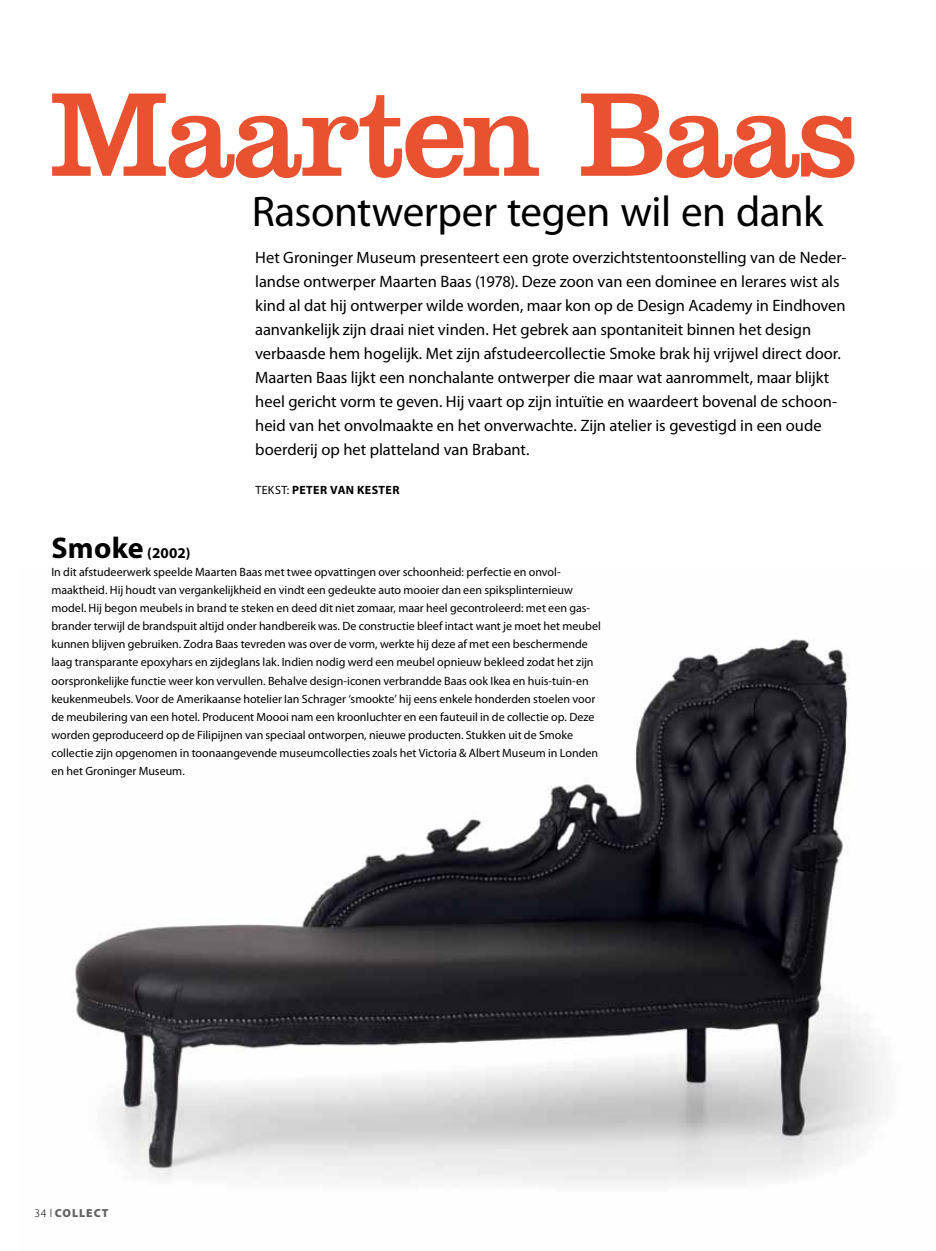
<style>
.page{position:relative;width:936px;height:1251px;background:#fff}
.page>*{position:absolute;margin:0;border:0;box-sizing:border-box;transform-origin:0 0}
.t1{font:122.55px "Clarendon BT";letter-spacing:-.025em;color:#e95130}
.t2{font:43.05px "Myriad Pro";letter-spacing:-.01em;color:#000}
.t3{font:16.5px/24px "Myriad Pro";letter-spacing:-.005em;color:#000}
.t4{font:700 15px "Myriad Pro";color:#000}
.t5{font:12px/18px "Myriad Pro";color:#000}
.t6{font:700 12px "Myriad Pro";letter-spacing:.03em;color:#000}
.t7{font:900 11.7px "Myriad Pro";letter-spacing:.08em;color:#636466}
.s1{font-weight:400}
.s2{font-size:30px}
.s3{font-weight:300;color:#000}
</style>
<div class="page">
<img style="left:75px;top:639px;width:805px;height:545px">
<h1 class="t1" style="left:49px;top:58px;width:810px">Maarten Baas</h1>
<h2 class="t2" style="left:252px;top:188px;width:573px">Rasontwerper tegen wil en dank</h2>
<p class="t3" style="left:255px;top:246px;width:592px">Het Groninger Museum presenteert een grote overzichtstentoonstelling van de Neder&shy;landse ontwerper Maarten Baas (1978). Deze zoon van een dominee en lerares wist als kind al dat hij ontwerper wilde worden, maar kon op de Design Academy in Eindhoven aanvankelijk zijn draai niet vinden. Het gebrek aan spontaniteit binnen het design verbaasde hem hogelijk. Met zijn afstudeercollectie Smoke brak hij vrijwel direct door.<br>Maarten Baas lijkt een nonchalante ontwerper die maar wat aanrommelt, maar blijkt heel gericht vorm te geven. Hij vaart op zijn intuïtie en waardeert bovenal de schoon&shy;heid van het onvolmaakte en het onverwachte. Zijn atelier is gevestigd in een oude boerderij op het platteland van Brabant.</p>
<p class="t6" style="left:255px;top:483px;width:146px"><span class="s1">tekst:</span> PETER VAN KESTER</p>
<p class="t4" style="left:51px;top:545px;width:141px"><span class="s2">SMOKE</span> (2002)</p>
<p class="t5" style="left:51px;top:563px;width:551px">In dit afstudeerwerk speelde Maarten Baas met twee opvattingen over schoonheid: perfectie en onvol&shy;maaktheid. Hij houdt van vergankelijkheid en vindt een gedeukte auto mooier dan een spiksplinternieuw model. Hij begon meubels in brand te steken en deed dit niet zomaar, maar heel gecontroleerd: met een gas&shy;brander terwijl de brandspuit altijd onder handbereik was. De constructie bleef intact want je moet het meubel kunnen blijven gebruiken. Zodra Baas tevreden was over de vorm, werkte hij deze af met een beschermende laag transparante epoxyhars en zijdeglans lak. Indien nodig werd een meubel opnieuw bekleed zodat het zijn oorspronkelijke functie weer kon vervullen. Behalve design-iconen verbrandde Baas ook Ikea en huis-tuin-en keukenmeubels. Voor de Amerikaanse hotelier Ian Schrager ‘smookte’ hij eens enkele honderden stoelen voor de meubilering van een hotel. Producent Moooi nam een kroonluchter en een fauteuil in de collectie op. Deze worden geproduceerd op de Filipijnen van speciaal ontworpen, nieuwe producten. Stukken uit de Smoke collectie zijn opgenomen in toonaangevende museumcollecties zoals het Victoria &amp; Albert Museum in Londen en het Groninger Museum.</p>
<p class="t7" style="left:34px;top:1205px;width:75px"><span class="s3">34 l</span> COLLECT</p>
</div>
